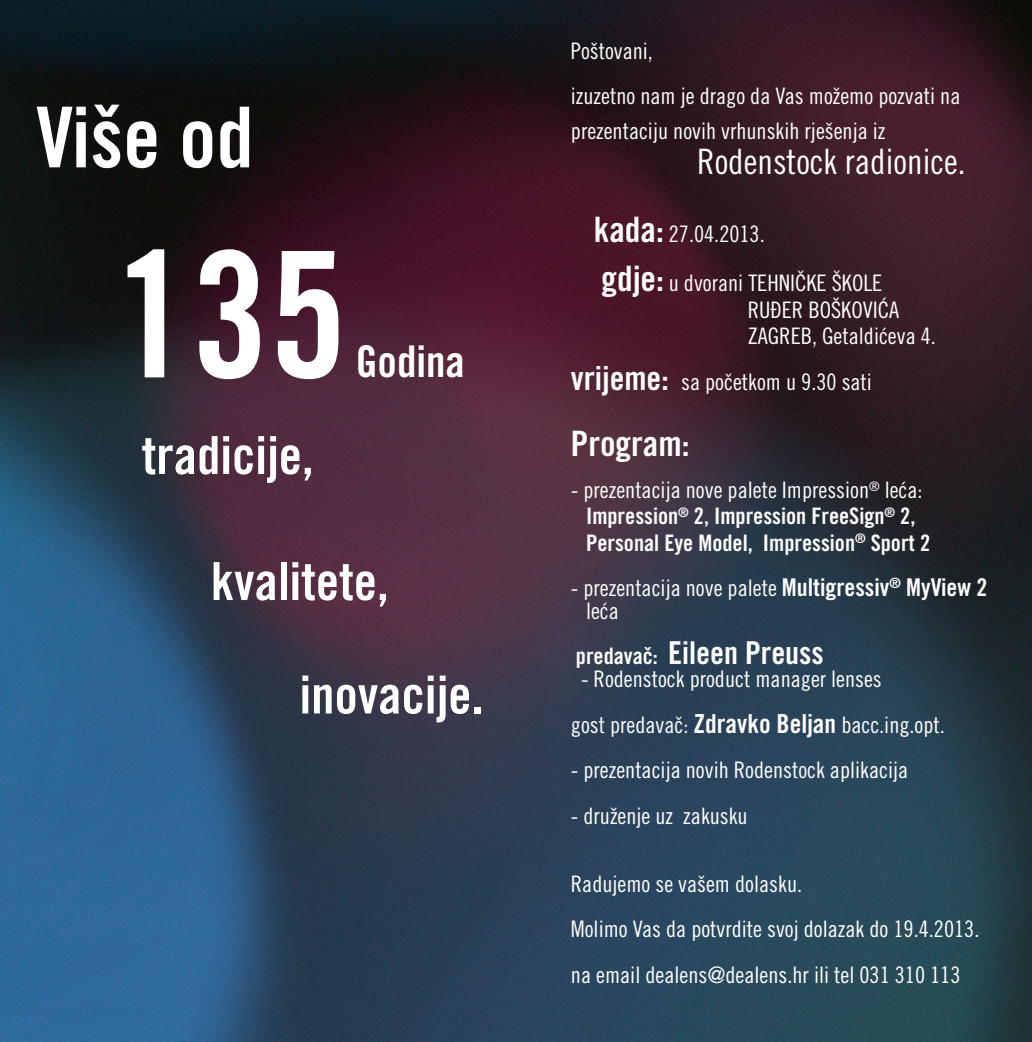
<style>
.page{position:relative;width:1032px;height:1042px;background:#fff}
.page>*{position:absolute;margin:0;border:0;box-sizing:border-box;transform-origin:0 0}
.t1{font:175px "Trade Gothic LT Pro Bd Cn 20";color:#fff}
.t2{font:84px "Trade Gothic LT Pro Bd Cn 20";color:#fff}
.t3{font:52.5px/113.4px "Trade Gothic LT Pro Bd Cn 20";color:#fff}
.t4{font:43.75px "Trade Gothic LT Pro Bd Cn 20";color:#fff}
.t5{font:35px "Trade Gothic LT Pro Cn 18";color:#fff}
.t6{font:35px "Trade Gothic LT Pro Bd Cn 20";color:#fff}
.t7{font:31.5px "Trade Gothic LT Pro Bd Cn 20";color:#fff}
.t8{font:22.75px/45.5px "Trade Gothic LT Pro Cn 18";color:#fff}
.t9{font:22.75px/26.2px "Trade Gothic LT Pro Bd Cn 20";color:#fff}
.s1{font-family:"Trade Gothic LT Pro Bd Cn 20";font-size:35px}
.s2{font-family:"Trade Gothic LT Pro Bd Cn 20";font-size:33.25px}
.s3{font-family:"Trade Gothic LT Pro Bd Cn 20";font-size:24.5px}
.s4{font-size:22.75px}
.s5{font-family:"Trade Gothic LT Pro Bd Cn 20";font-size:26.25px}
</style>
<div class="page">
<img style="left:0;top:0;width:1032px;height:1042px">
<h2 class="t2" style="left:36px;top:86px;width:219px">Više od</h2>
<h1 class="t1" style="left:114px;top:209px;width:235px">135</h1>
<h3 class="t4" style="left:356px;top:335px;width:111px">Godina</h3>
<h3 class="t3" style="left:142px;top:398px;width:173px">tradicije,</h3>
<h3 class="t3" style="left:299px;top:524px;width:185px;text-indent:-89px">kvalitete, inovacije.</h3>
<p class="t8" style="left:571px;top:28px;width:391px">Poštovani,<br>izuzetno nam je drago da Vas možemo pozvati na</p>
<p class="t8" style="left:571px;top:108px;width:316px">prezentaciju novih vrhunskih rješenja iz</p>
<h3 class="t5" style="left:697px;top:141px;width:270px">Rodenstock radionice.</h3>
<p class="t8" style="left:601px;top:210px;width:251px;line-height:49px;text-indent:-8px"><span class="s1">kada:</span> 27.04.2013.<br><span class="s1">gdje:</span> u dvorani TEHNIČKE ŠKOLE</p>
<p class="t8" style="left:748px;top:296px;width:153px;line-height:26.2px">RUĐER BOŠKOVIĆA<br>ZAGREB</p>
<p class="t8" style="left:571px;top:313px;width:367px;text-indent:241px">, Getaldićeva 4. <span class="s2">vrijeme:</span> sa početkom u 9.30 sati</p>
<h3 class="t6" style="left:571px;top:422px;width:120px">Program:</h3>
<p class="t8" style="left:571px;top:467px;width:353px">- prezentacija nove palete Impression<sup>®</sup> leća:</p>
<p class="t9" style="left:586px;top:503px;width:346px">Impression<sup>®</sup> 2, Impression FreeSign<sup>®</sup> 2,<br>Personal Eye Model, Impression<sup>®</sup> Sport 2</p>
<p class="t8" style="left:586px;top:576px;width:403px;line-height:22.8px;text-indent:-15px">- prezentacija nove palete <span class="s3">Multigressiv</span><sup>®</sup> <span class="s3">MyView 2 </span>leća</p>
<h3 class="t7" style="left:576px;top:634px;width:249px"><span class="s4">predavač:</span> Eileen Preuss</h3>
<p class="t8" style="left:571px;top:656px;width:375px;text-indent:10px">- Rodenstock product manager lenses<br>gost predavač: <span class="s5">Zdravko Beljan</span> bacc.ing.opt.</p>
<p class="t8" style="left:571px;top:747px;width:339px">- prezentacija novih Rodenstock aplikacija</p>
<p class="t8" style="left:571px;top:792px;width:178px">- druženje uz zakusku</p>
<p class="t8" style="left:571px;top:861px;width:410px">Radujemo se vašem dolasku.<br>Molimo Vas da potvrdite svoj dolazak do 19.4.2013. na email dealens@dealens.hr ili tel 031 310 113</p>
</div>
